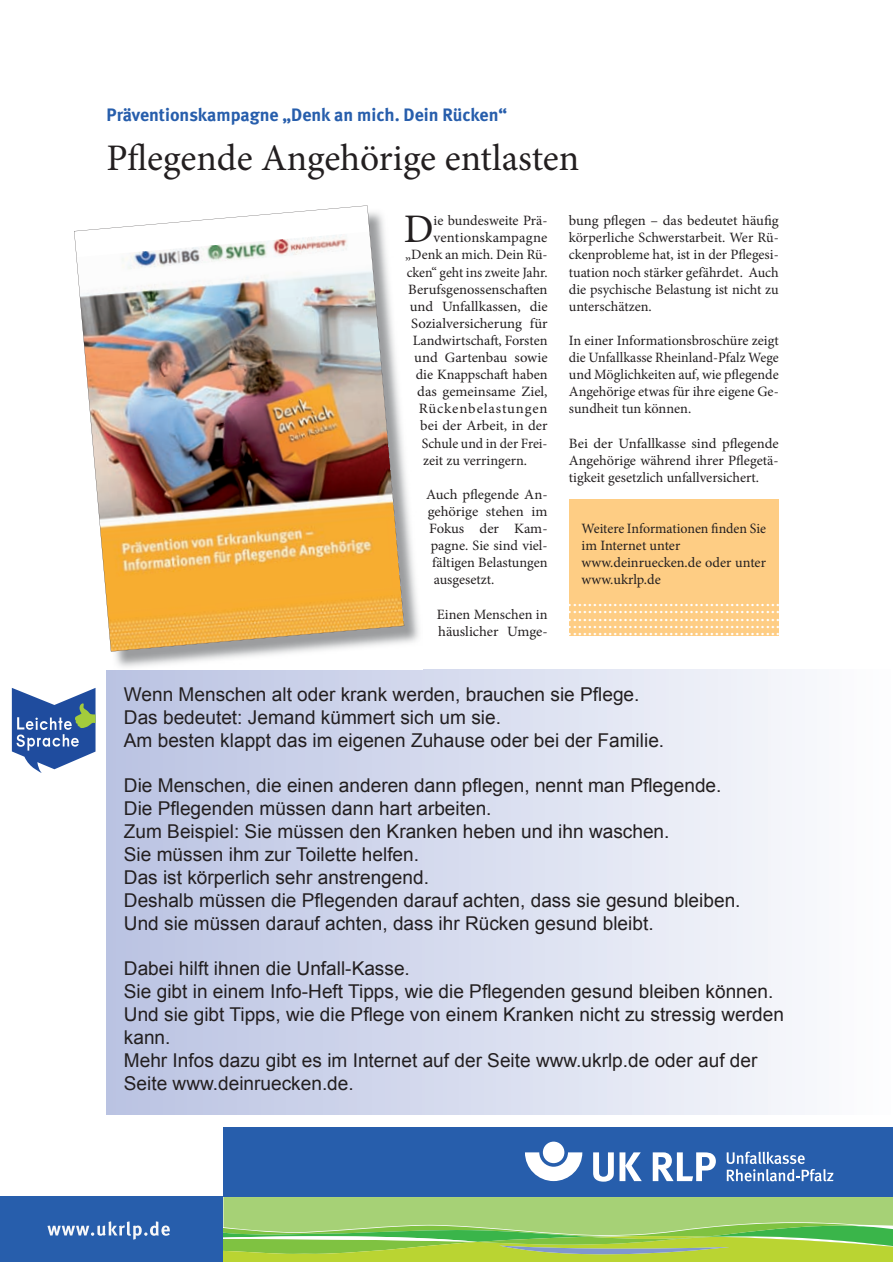
<style>
.page{position:relative;width:893px;height:1262px;background:#fff}
.page>*{position:absolute;margin:0;border:0;box-sizing:border-box;transform-origin:0 0}
.t1{font:40.5px "Minion Pro";color:#231f20}
.t2{font:37.5px "Minion Pro";letter-spacing:-.005em;color:#231f20}
.t3{font:19.05px/22.8px "Arial";color:#231f20}
.t4{font:700 18px "DGUV Meta";color:#275eac}
.t5{font:14.25px/17.1px "Minion Pro";color:#231f20;text-align:justify}
.t6{font:14.25px "Minion Pro";letter-spacing:.055em;color:#231f20}
.t7{font:700 13.5px "DGUV Meta";color:#fff}
</style>
<div class="page">
<div style="left:569px;top:499px;width:209px;height:137px;background:#fecd84"></div>
<div style="left:106px;top:670px;width:786px;height:444px;background:linear-gradient(to right,#b9c2e2,#fcfdfe)"></div>
<img style="left:110px;top:463px;width:309px;height:204px">
<img style="left:74px;top:205px;width:330px;height:446px">
<div style="left:223px;top:1127px;width:669px;height:69px;background:#275eac"></div>
<div style="left:0;top:1196px;width:223px;height:66px;background:#275eac"></div>
<svg style="left:47px;top:1221px;width:123px;height:18px"></svg>
<svg style="left:525px;top:1152px;width:57px;height:29px"></svg>
<div style="left:543px;top:1141px;width:21px;height:22px;background:#fff;border-radius:50%"></div>
<svg style="left:593px;top:1152px;width:20px;height:29px"></svg>
<svg style="left:619px;top:1152px;width:22px;height:29px"></svg>
<svg style="left:652px;top:1152px;width:63px;height:29px"></svg>
<svg style="left:726px;top:1151px;width:107px;height:30px"></svg>
<svg style="left:12px;top:688px;width:83px;height:85px"></svg>
<svg style="left:223px;top:1195px;width:670px;height:67px;background:#9cca64"></svg>
<p class="t4" style="left:106px;top:104px;width:402px">Präventionskampagne „Denk an mich. Dein Rücken“</p>
<h2 class="t2" style="left:106px;top:133px;width:474px">Pflegende Angehörige entlasten</h2>
<h1 class="t1" style="left:403px;top:202px;width:31px">D</h1>
<p class="t5" style="left:433px;top:212px;width:115px">ie bundesweite Prä-</p>
<p class="t5" style="left:569px;top:212px;width:211px">bung pflegen – das bedeutet häufig körperliche Schwerstarbeit. Wer Rü&shy;ckenprobleme hat, ist in der Pflegesi&shy;tuation noch stärker gefährdet. Auch die psychische Belastung ist nicht zu unterschätzen.</p>
<p class="t5" style="left:569px;top:332px;width:211px">In einer Informationsbroschüre zeigt die Unfallkasse Rheinland-Pfalz Wege und Möglichkeiten auf, wie pflegende Angehörige etwas für ihre eigene Ge&shy;sundheit tun können.</p>
<p class="t5" style="left:569px;top:434px;width:211px">Bei der Unfallkasse sind pflegende Angehörige während ihrer Pflegetä&shy;tigkeit gesetzlich unfallversichert.</p>
<p class="t5" style="left:581px;top:520px;width:186px;text-align:left">Weitere Informationen finden Sie im Internet unter www.deinruecken.de oder unter www.ukrlp.de</p>
<p class="t7" style="left:568px;top:593px;width:213px">..........................................</p>
<p class="t7" style="left:568px;top:600px;width:213px">..........................................</p>
<p class="t7" style="left:568px;top:608px;width:213px">..........................................</p>
<p class="t7" style="left:568px;top:615px;width:213px">..........................................</p>
<p class="t7" style="left:568px;top:622px;width:213px">..........................................</p>
<p class="t5" style="left:433px;top:229px;width:115px">ventionskampagne</p>
<p class="t5" style="left:405px;top:246px;width:144px">„Denk an mich. Dein Rü-</p>
<p class="t5" style="left:406px;top:263px;width:142px">cken“ geht ins zweite Jahr.</p>
<p class="t5" style="left:408px;top:281px;width:141px">Berufsgenossenschaften</p>
<p class="t5" style="left:409px;top:298px;width:139px">und Unfallkassen, die</p>
<p class="t5" style="left:411px;top:315px;width:138px">Sozialversicherung für</p>
<p class="t5" style="left:412px;top:332px;width:136px">Landwirtschaft, Forsten</p>
<p class="t5" style="left:414px;top:349px;width:135px">und Gartenbau sowie</p>
<p class="t5" style="left:415px;top:366px;width:133px">die Knappschaft haben</p>
<p class="t5" style="left:417px;top:383px;width:132px">das gemeinsame Ziel,</p>
<p class="t6" style="left:418px;top:399px;width:130px">Rückenbelastungen</p>
<p class="t5" style="left:420px;top:417px;width:129px">bei der Arbeit, in der</p>
<p class="t5" style="left:421px;top:434px;width:127px">Schule und in der Frei-</p>
<p class="t5" style="left:423px;top:452px;width:105px">zeit zu verringern.</p>
<p class="t5" style="left:426px;top:486px;width:123px">Auch pflegende An-</p>
<p class="t5" style="left:427px;top:503px;width:121px">gehörige stehen im</p>
<p class="t5" style="left:429px;top:520px;width:120px">Fokus der Kam-</p>
<p class="t5" style="left:430px;top:537px;width:118px">pagne. Sie sind viel-</p>
<p class="t5" style="left:432px;top:554px;width:117px">fältigen Belastungen</p>
<p class="t5" style="left:433px;top:571px;width:62px">ausgesetzt.</p>
<p class="t5" style="left:436px;top:605px;width:112px">Einen Menschen in häuslicher Umge-</p>
<h3 class="t3" style="left:124px;top:683px;width:541px">Wenn Menschen alt oder krank werden, brauchen sie Pflege.<br>Das bedeutet: Jemand kümmert sich um sie.<br>Am besten klappt das im eigenen Zuhause oder bei der Familie.</h3>
<p class="t3" style="left:124px;top:774px;width:618px">Die Menschen, die einen anderen dann pflegen, nennt man Pflegende.<br>Die Pflegenden müssen dann hart arbeiten.<br>Zum Beispiel: Sie müssen den Kranken heben und ihn waschen.<br>Sie müssen ihm zur Toilette helfen.<br>Das ist körperlich sehr anstrengend.<br>Deshalb müssen die Pflegenden darauf achten, dass sie gesund bleiben.<br>Und sie müssen darauf achten, dass ihr Rücken gesund bleibt.</p>
<p class="t3" style="left:124px;top:957px;width:661px">Dabei hilft ihnen die Unfall-Kasse.<br>Sie gibt in einem Info-Heft Tipps, wie die Pflegenden gesund bleiben können.<br>Und sie gibt Tipps, wie die Pflege von einem Kranken nicht zu stressig werden kann.<br>Mehr Infos dazu gibt es im Internet auf der Seite www.ukrlp.de oder auf der Seite www.deinruecken.de.</p>
</div>
